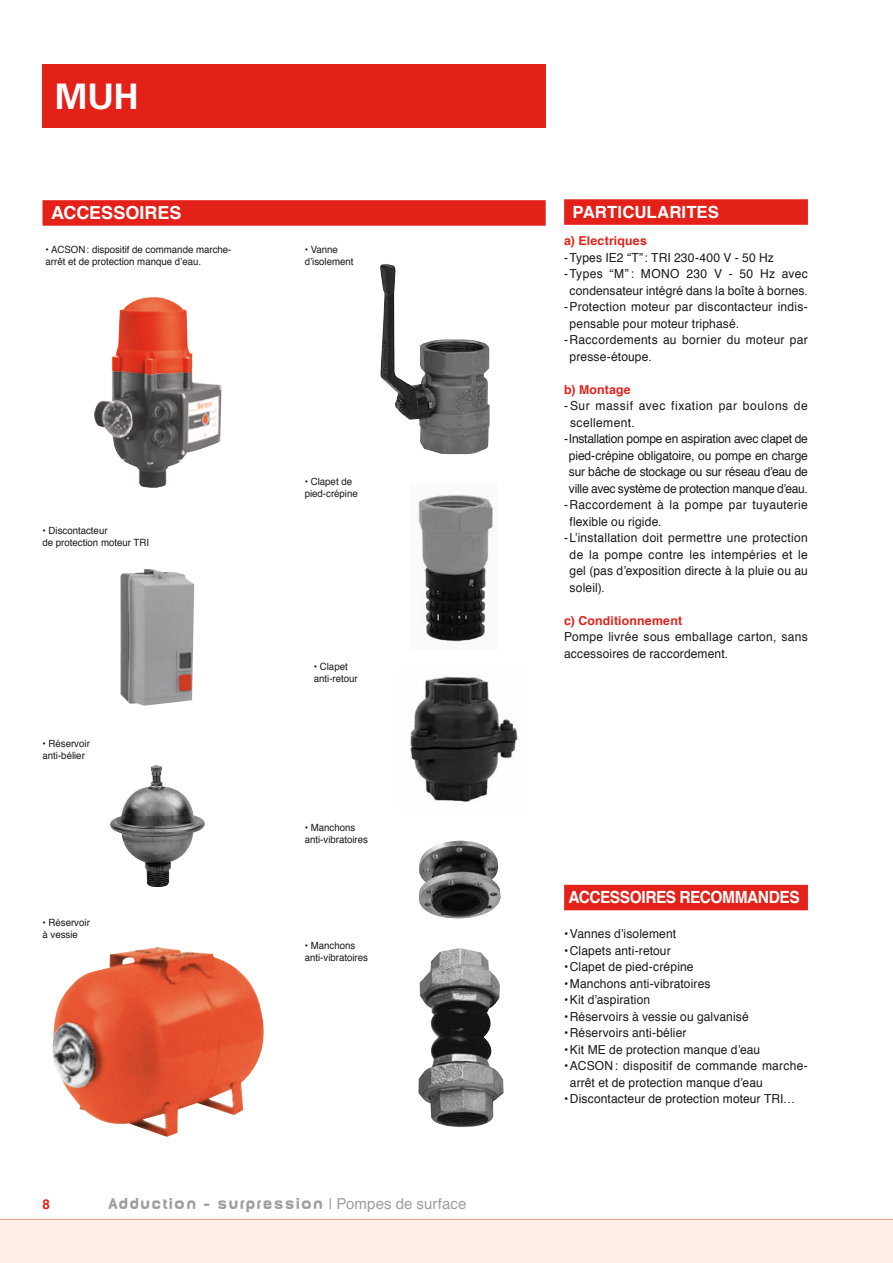
<style>
.page{position:relative;width:893px;height:1263px;background:#fff}
.page>*{position:absolute;margin:0;border:0;box-sizing:border-box;transform-origin:0 0}
.t1{font:700 35.25px "Univers";color:#fff}
.t2{font:700 18px "Helvetica";letter-spacing:-.005em;color:#fff}
.t3{font:700 16.8px "Helvetica";letter-spacing:-.02em;color:#fff;scale:.92 1}
.t4{font:700 16.8px "Helvetica";color:#fff}
.t5{font:900 15px "Baby Mine";letter-spacing:.015em;color:#9d9ea0}
.t6{font:700 13.5px "Helvetica";color:#e32119}
.t7{font:12.45px/16.5px "Helvetica";letter-spacing:.01em;color:#1a171c}
.t8{font:12.45px/16.5px "Helvetica";letter-spacing:-.015em;color:#1a171c;text-align:center}
.t9{font:12.45px/16.5px "Helvetica";letter-spacing:.04em;color:#1a171c}
.t10{font:700 12.3px "Helvetica";letter-spacing:.015em;color:#e32119}
.t11{font:9.9px/12px "Helvetica";color:#1a171c}
.s1{font-family:"Helvetica";font-weight:400}
</style>
<div class="page">
<img style="left:110px;top:765px;width:95px;height:122px">
<img style="left:120px;top:569px;width:74px;height:137px">
<img style="left:52px;top:947px;width:212px;height:190px">
<img style="left:94px;top:297px;width:128px;height:191px">
<img style="left:418px;top:948px;width:86px;height:179px">
<img style="left:418px;top:841px;width:83px;height:78px">
<img style="left:417px;top:494px;width:79px;height:152px">
<img style="left:410px;top:675px;width:108px;height:127px">
<img style="left:380px;top:264px;width:109px;height:190px">
<div style="left:43px;top:200px;width:503px;height:26px;background:#e32119"></div>
<div style="left:564px;top:199px;width:244px;height:26px;background:#e32119"></div>
<div style="left:564px;top:885px;width:244px;height:25px;background:#e32119"></div>
<div style="left:43px;top:64px;width:503px;height:64px;background:#e32119"></div>
<div style="left:0;top:1218px;width:893px;height:45px;background:#feeee5"></div>
<h1 class="t1" style="left:55px;top:76px;width:85px">MUH</h1>
<h2 class="t2" style="left:51px;top:198px;width:132px">ACCESSOIRES</h2>
<h3 class="t4" style="left:573px;top:198px;width:148px">PARTICULARITES</h3>
<p class="t10" style="left:564px;top:231px;width:84px">a) Electriques</p>
<p class="t7" style="left:564px;top:250px;width:211px">- Types IE2 “T”: TRI 230-400 V - 50 Hz</p>
<p class="t7" style="left:564px;top:266px;width:245px;text-align:center">- Types “M”: MONO 230 V - 50 Hz avec condensateur intégré dans la boîte à bornes.</p>
<p class="t7" style="left:570px;top:299px;width:240px;text-indent:-6px">- Protection moteur par discontacteur indis&shy;pensable pour moteur triphasé.</p>
<p class="t7" style="left:570px;top:332px;width:240px;text-indent:-6px">- Raccordements au bornier du moteur par presse-étoupe.</p>
<p class="t10" style="left:564px;top:380px;width:68px">b) Montage</p>
<p class="t9" style="left:570px;top:398px;width:239px;text-indent:-6px">- Sur massif avec fixation par boulons de scellement.</p>
<p class="t8" style="left:564px;top:431px;width:245px">- Installation pompe en aspiration avec clapet de pied-crépine obligatoire, ou pompe en charge sur bâche de stockage ou sur réseau d’eau de ville avec système de protection manque d’eau.</p>
<p class="t7" style="left:570px;top:497px;width:240px;text-indent:-6px">- Raccordement à la pompe par tuyauterie flexible ou rigide.</p>
<p class="t7" style="left:570px;top:530px;width:240px;text-align:justify;text-indent:-6px">- L’installation doit permettre une protection de la pompe contre les intempéries et le gel (pas d’exposition directe à la pluie ou au soleil).</p>
<p class="t10" style="left:564px;top:611px;width:120px">c) Conditionnement</p>
<p class="t7" style="left:564px;top:629px;width:245px">Pompe livrée sous emballage carton, sans accessoires de raccordement.</p>
<p class="t11" style="left:46px;top:243px;width:187px">• ACSON: dispositif de commande marche&shy;arrêt et de protection manque d’eau.</p>
<p class="t11" style="left:305px;top:243px;width:50px">• Vanne d’isolement</p>
<p class="t11" style="left:305px;top:475px;width:55px">• Clapet de pied-crépine</p>
<p class="t11" style="left:43px;top:525px;width:108px">• Discontacteur<br>de protection moteur TRI</p>
<p class="t11" style="left:43px;top:737px;width:49px">• Réservoir anti-bélier</p>
<p class="t11" style="left:43px;top:917px;width:49px">• Réservoir à vessie</p>
<p class="t11" style="left:314px;top:661px;width:45px">• Clapet anti-retour</p>
<p class="t11" style="left:305px;top:822px;width:65px">• Manchons anti-vibratoires</p>
<p class="t11" style="left:305px;top:940px;width:65px">• Manchons anti-vibratoires</p>
<p class="t6" style="left:43px;top:1193px;width:9px">8</p>
<p class="t5" style="left:108px;top:1195px;width:360px">Adduction - surpression <span class="s1">| Pompes de surface</span></p>
<h3 class="t3" style="left:568px;top:884px;width:253px">ACCESSOIRES RECOMMANDES</h3>
<p class="t7" style="left:564px;top:926px;width:113px">• Vannes d’isolement</p>
<p class="t7" style="left:564px;top:943px;width:108px">• Clapets anti-retour</p>
<p class="t7" style="left:564px;top:959px;width:131px">• Clapet de pied-crépine</p>
<p class="t7" style="left:564px;top:976px;width:148px">• Manchons anti-vibratoires</p>
<p class="t7" style="left:564px;top:992px;width:88px">• Kit d’aspiration</p>
<p class="t7" style="left:564px;top:1009px;width:186px">• Réservoirs à vessie ou galvanisé</p>
<p class="t7" style="left:564px;top:1025px;width:124px">• Réservoirs anti-bélier</p>
<p class="t7" style="left:564px;top:1042px;width:198px">• Kit ME de protection manque d’eau</p>
<p class="t7" style="left:570px;top:1058px;width:240px;text-indent:-6px">• ACSON : dispositif de commande marche&shy;arrêt et de protection manque d’eau</p>
<p class="t7" style="left:564px;top:1091px;width:233px">• Discontacteur de protection moteur TRI…</p>
</div>
